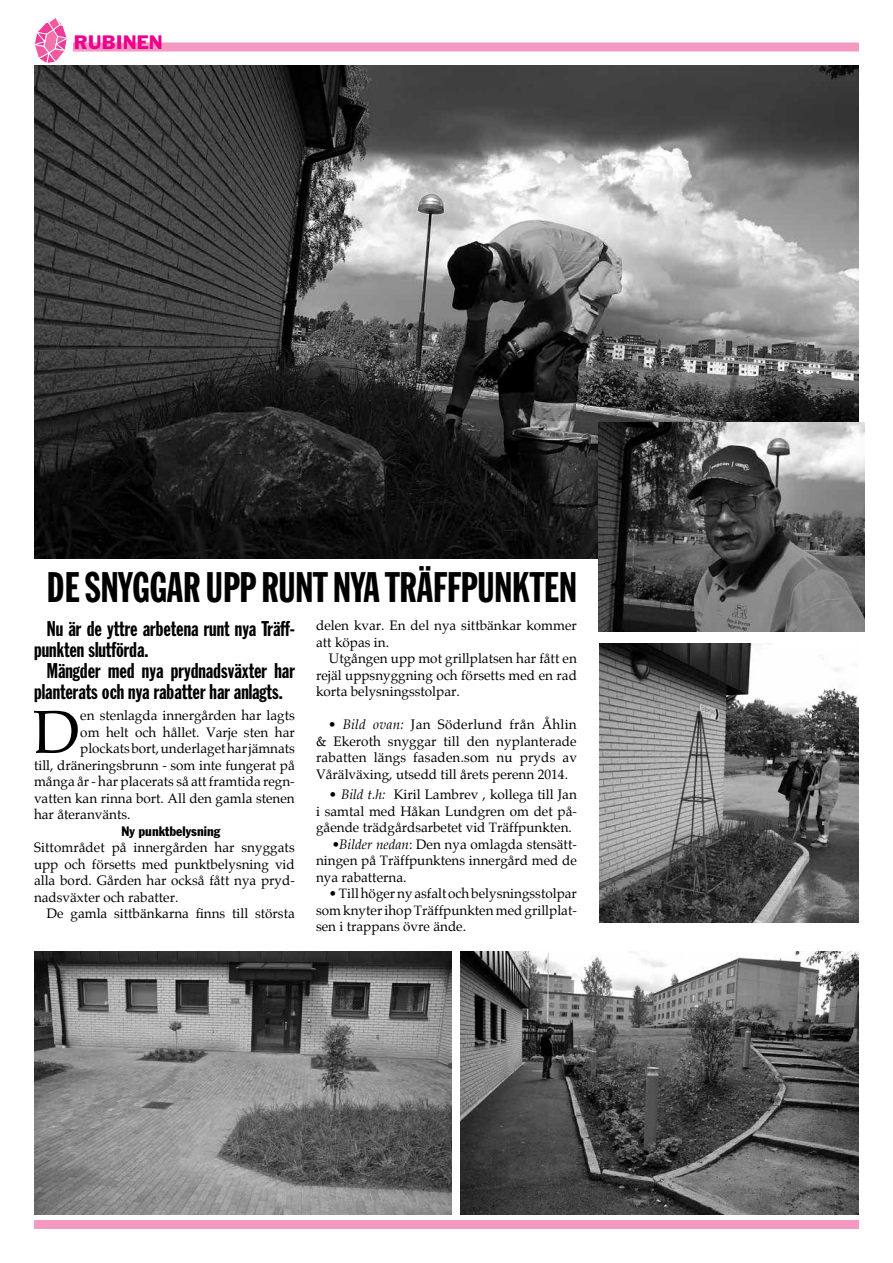
<style>
.page{position:relative;width:893px;height:1263px;background:#fff}
.page>*{position:absolute;margin:0;border:0;box-sizing:border-box;transform-origin:0 0}
.t1{font:60.75px "Palatino";color:#000}
.t2{font:42px "Franklin Gothic Extra Cond";color:#000}
.t3{font:21px/21px "Franklin Gothic Extra Cond";color:#000}
.t4{font:18px "Franklin Gothic";color:#ec008c}
.t5{font:13.5px/16.5px "Palatino";color:#000;text-align:justify}
.t6{font:condensed 13.5px "Franklin Gothic";color:#000}
.s1{font-style:italic}
</style>
<div class="page">
<div style="left:34px;top:1220px;width:825px;height:9px;background:#f49ac2"></div>
<div style="left:73px;top:43px;width:786px;height:9px;background:#f49ac2"></div>
<svg style="left:34px;top:18px;width:34px;height:46px"></svg>
<img style="left:34px;top:66px;width:825px;height:493px">
<img style="left:600px;top:644px;width:259px;height:278px">
<img style="left:461px;top:951px;width:398px;height:263px">
<img style="left:34px;top:951px;width:418px;height:263px">
<img style="left:598px;top:422px;width:266px;height:209px">
<h3 class="t4" style="left:74px;top:30px;width:91px">RUBINEN</h3>
<h2 class="t2" style="left:47px;top:565px;width:532px">DE SNYGGAR UPP RUNT NYA TRÄFFPUNKTEN</h2>
<h3 class="t3" style="left:34px;top:618px;width:262px;text-indent:13px">Nu är de yttre arbetena runt nya Träff&shy;punkten slutförda.</h3>
<h3 class="t3" style="left:34px;top:660px;width:262px;text-indent:13px">Mängder med nya prydnadsväxter har planterats och nya rabatter har anlagts.</h3>
<h1 class="t1" style="left:33px;top:697px;width:49px">D</h1>
<p class="t5" style="left:80px;top:707px;width:216px">en stenlagda innergården har lagts</p>
<p class="t5" style="left:80px;top:724px;width:216px">om helt och hållet. Varje sten har</p>
<p class="t5" style="left:80px;top:740px;width:216px">plockats bort, underlaget har jämnats</p>
<p class="t5" style="left:34px;top:757px;width:262px">till, dräneringsbrunn - som inte fungerat på</p>
<p class="t5" style="left:34px;top:773px;width:262px">många år - har placerats så att framtida regn-</p>
<p class="t5" style="left:34px;top:790px;width:262px">vatten kan rinna bort. All den gamla stenen</p>
<p class="t5" style="left:34px;top:806px;width:98px">har återanvänts.</p>
<p class="t6" style="left:121px;top:822px;width:100px">Ny punktbelysning</p>
<p class="t5" style="left:34px;top:839px;width:262px">Sittområdet på innergården har snyggats upp och försetts med punktbelysning vid alla bord. Gården har också fått nya pryd&shy;nadsväxter och rabatter.</p>
<p class="t5" style="left:47px;top:905px;width:250px">De gamla sittbänkarna finns till största</p>
<p class="t5" style="left:316px;top:618px;width:262px">delen kvar. En del nya sittbänkar kommer att köpas in.</p>
<p class="t5" style="left:316px;top:650px;width:262px;text-indent:13px">Utgången upp mot grillplatsen har fått en rejäl uppsnyggning och försetts med en rad korta belysningsstolpar.</p>
<p class="t5" style="left:316px;top:716px;width:262px;text-indent:13px"><span class="s1">• Bild ovan:</span> Jan Söderlund från Åhlin &amp; Ekeroth snyggar till den nyplanterade rabatten längs fasaden.som nu pryds av Vårälväxing, utsedd till årets perenn 2014.</p>
<p class="t5" style="left:316px;top:787px;width:262px;text-indent:13px">• <span class="s1">Bild t.h:</span> Kiril Lambrev , kollega till Jan i samtal med Håkan Lundgren om det på&shy;gående trädgårdsarbetet vid Träffpunkten.</p>
<p class="t5" style="left:316px;top:836px;width:262px;text-indent:16px"><span class="s1">•Bilder nedan</span>: Den nya omlagda stensätt&shy;ningen på Träffpunktens innergård med de nya rabatterna.</p>
<p class="t5" style="left:316px;top:886px;width:262px;text-indent:13px">• Till höger ny asfalt och belysningsstolpar som knyter ihop Träffpunkten med grillplat&shy;sen i trappans övre ände.</p>
</div>
